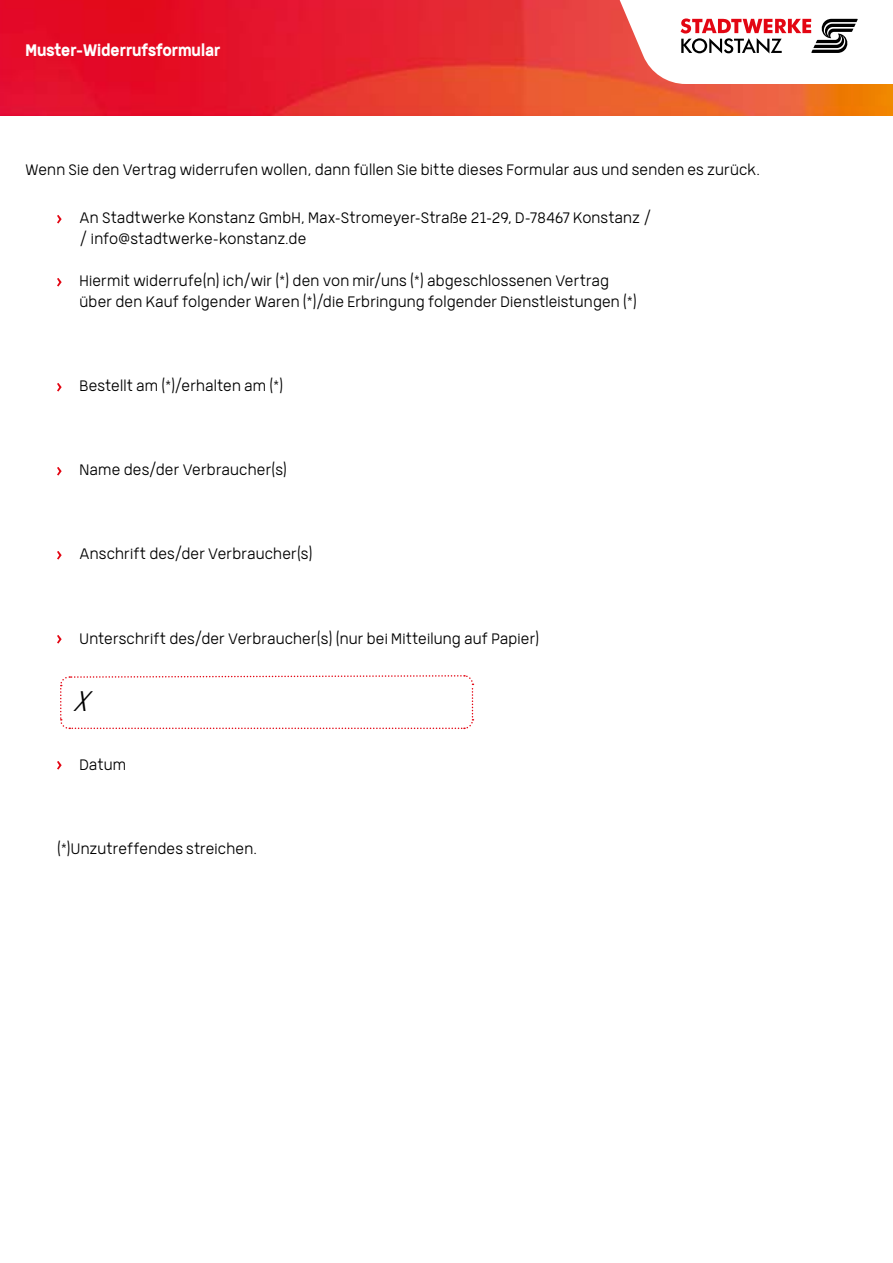
<style>
.page{position:relative;width:893px;height:1263px;background:#fff}
.page>*{position:absolute;margin:0;border:0;box-sizing:border-box;transform-origin:0 0}
.t1{font:italic 300 28.05px "Germalt";color:#000;scale:.85 1}
.t2{font:700 16.5px "Germalt";color:#fff}
.t3{font:300 15px/21px "Germalt";letter-spacing:.01em;color:#000}
</style>
<div class="page">
<svg style="left:60px;top:675px;width:414px;height:55px"></svg>
<img style="left:0;top:0;width:893px;height:116px">
<svg style="left:614px;top:0;width:279px;height:84px"></svg>
<svg style="left:57px;top:215px;width:5px;height:8px"></svg>
<svg style="left:57px;top:278px;width:5px;height:8px"></svg>
<svg style="left:57px;top:383px;width:5px;height:8px"></svg>
<svg style="left:57px;top:467px;width:5px;height:8px"></svg>
<svg style="left:57px;top:551px;width:5px;height:8px"></svg>
<svg style="left:57px;top:635px;width:5px;height:8px"></svg>
<svg style="left:57px;top:761px;width:5px;height:8px"></svg>
<p class="t2" style="left:26px;top:40px;width:196px">Muster-Widerrufsformular</p>
<p class="t3" style="left:26px;top:160px;width:736px">Wenn Sie den Vertrag widerrufen wollen, dann füllen Sie bitte dieses Formular aus und senden es zurück.</p>
<p class="t3" style="left:80px;top:208px;width:573px">An Stadtwerke Konstanz GmbH, Max-Stromeyer-Straße 21-29, D-78467 Konstanz / / info@stadtwerke-konstanz.de</p>
<p class="t3" style="left:80px;top:271px;width:559px">Hiermit widerrufe(n) ich/wir (*) den von mir/uns (*) abgeschlossenen Vertrag über den Kauf folgender Waren (*)/die Erbringung folgender Dienstleistungen (*)</p>
<p class="t3" style="left:80px;top:376px;width:205px">Bestellt am (*)/erhalten am (*)</p>
<p class="t3" style="left:80px;top:460px;width:209px">Name des/der Verbraucher(s)</p>
<p class="t3" style="left:80px;top:544px;width:234px">Anschrift des/der Verbraucher(s)</p>
<p class="t3" style="left:80px;top:628px;width:461px">Unterschrift des/der Verbraucher(s) (nur bei Mitteilung auf Papier)</p>
<h1 class="t1" style="left:73px;top:684px;width:28px">X</h1>
<p class="t3" style="left:80px;top:754px;width:48px">Datum</p>
<p class="t3" style="left:57px;top:838px;width:201px">(*)Unzutreffendes streichen.</p>
</div>
